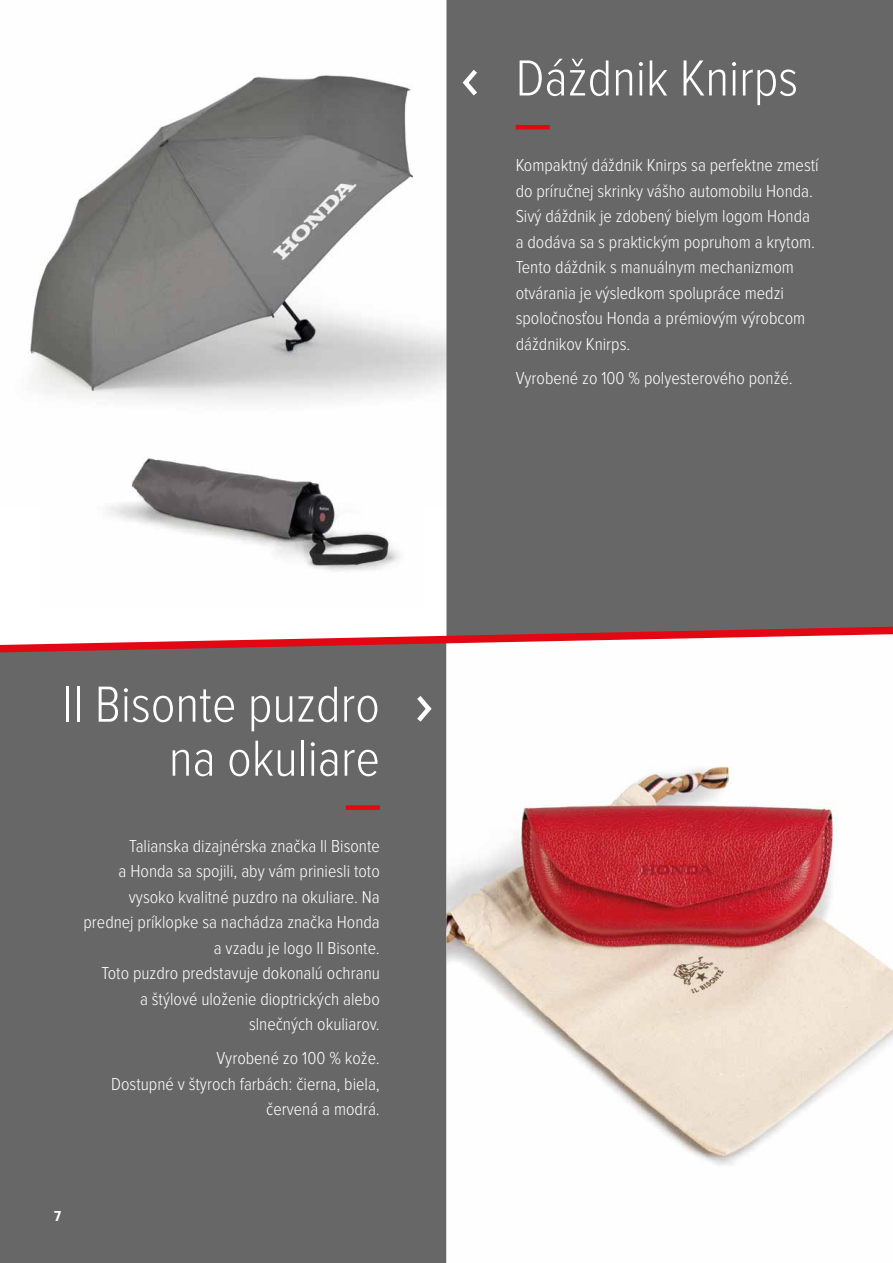
<style>
.page{position:relative;width:893px;height:1263px;background:#fff}
.page>*{position:absolute;margin:0;border:0;box-sizing:border-box;transform-origin:0 0}
.t1{font:300 52.5px/54px "Proxima Nova Cond";color:#fff;text-align:right}
.t2{font:300 18px/25.5px "Proxima Nova Cond";color:#fff;text-align:right}
.t3{font:700 15px "Proxima Nova Cond";color:#fff}
</style>
<div class="page">
<img style="left:30px;top:75px;width:416px;height:327px">
<div style="left:446px;top:0;width:447px;height:604px;background:#666766"></div>
<hr style="left:516px;top:125px;width:34px;height:4px;background:#e30613">
<svg style="left:460px;top:65px;width:22px;height:35px"></svg>
<div style="left:0;top:657px;width:446px;height:606px;background:#666766"></div>
<svg style="left:412px;top:691px;width:23px;height:35px"></svg>
<img style="left:108px;top:458px;width:292px;height:113px">
<img style="left:446px;top:657px;width:447px;height:606px">
<div style="left:346px;top:805px;width:34px;height:5px;background:#e30613"></div>
<svg style="left:0;top:604px;width:893px;height:53px"></svg>
<h1 class="t1" style="left:62px;top:679px;width:319px">Il Bisonte puzdro na okuliare</h1>
<p class="t2" style="left:84px;top:834px;width:298px">Talianska dizajnérska značka Il Bisonte<br>a Honda sa spojili, aby vám priniesli toto vysoko kvalitné puzdro na okuliare. Na prednej príklopke sa nachádza značka Honda a vzadu je logo Il Bisonte.<br>Toto puzdro predstavuje dokonalú ochranu<br>a štýlové uloženie dioptrických alebo slnečných okuliarov.</p>
<p class="t2" style="left:111px;top:1046px;width:270px">Vyrobené zo 100 % kože.<br>Dostupné v štyroch farbách: čierna, biela, červená a modrá.</p>
<p class="t3" style="left:54px;top:1205px;width:9px">6</p>
<p class="t3" style="left:54px;top:1205px;width:9px">7</p>
<h1 class="t1" style="left:516px;top:53px;width:284px">Dáždnik Knirps</h1>
<p class="t2" style="left:516px;top:153px;width:305px;text-align:left">Kompaktný dáždnik Knirps sa perfektne zmestí do príručnej skrinky vášho automobilu Honda.<br>Sivý dáždnik je zdobený bielym logom Honda a dodáva sa s praktickým popruhom a krytom.<br>Tento dáždnik s manuálnym mechanizmom otvárania je výsledkom spolupráce medzi spoločnosťou Honda a prémiovým výrobcom dáždnikov Knirps.</p>
<p class="t2" style="left:516px;top:366px;width:279px">Vyrobené zo 100 % polyesterového ponžé.</p>
<p class="t2" style="left:516px;top:153px;width:57px">Xxxxxxx.</p>
</div>
